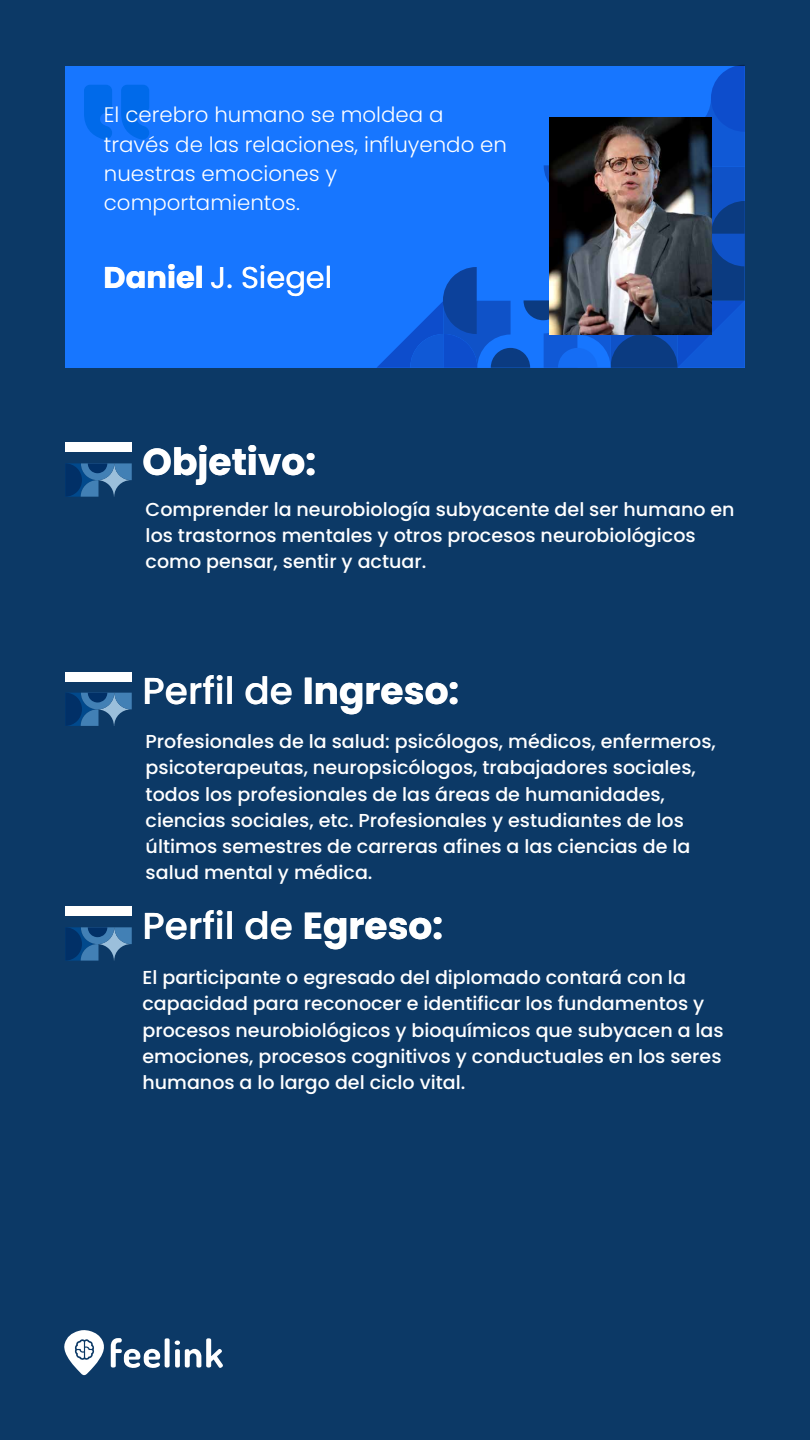
<style>
.page{position:relative;width:810px;height:1440px;background:#0c3966}
.page>*{position:absolute;margin:0;border:0;box-sizing:border-box;transform-origin:0 0}
.t1{font:500 37.5px "Poppins";color:#fff}
.t2{font:700 37.5px "Poppins";color:#fff}
.t3{font:30px "Poppins";color:#fff}
.t4{font:300 21px/29.2px "Poppins";color:#fff}
.t5{font:500 18.75px/26.2px "Poppins";color:#fff}
.s1{font-weight:700}
</style>
<div class="page">
<div style="left:65px;top:66px;width:680px;height:302px;background:#1776ff"></div>
<svg style="left:111px;top:1338px;width:112px;height:30px"></svg>
<svg style="left:64px;top:1330px;width:40px;height:45px"></svg>
<div style="left:65px;top:443px;width:67px;height:9px;background:#fff"></div>
<svg style="left:65px;top:463px;width:67px;height:34px"></svg>
<div style="left:65px;top:672px;width:67px;height:9px;background:#fff"></div>
<svg style="left:65px;top:693px;width:67px;height:33px"></svg>
<div style="left:65px;top:907px;width:67px;height:9px;background:#fff"></div>
<svg style="left:65px;top:927px;width:67px;height:34px"></svg>
<svg style="left:84px;top:85px;width:65px;height:55px"></svg>
<svg style="left:377px;top:65px;width:368px;height:303px"></svg>
<img style="left:550px;top:118px;width:161px;height:216px">
<p class="t4" style="left:104px;top:101px;width:405px">El cerebro humano se moldea a través de las relaciones, influyendo en nuestras emociones y comportamientos.</p>
<h2 class="t3" style="left:104px;top:260px;width:230px"><span class="s1">Daniel</span> J. Siegel</h2>
<h1 class="t2" style="left:143px;top:440px;width:175px">Objetivo:</h1>
<p class="t5" style="left:146px;top:496px;width:591px">Comprender la neurobiología subyacente del ser humano en los trastornos mentales y otros procesos neurobiológicos como pensar, sentir y actuar.</p>
<h1 class="t1" style="left:143px;top:669px;width:318px">Perfil de <span class="s1">Ingreso:</span></h1>
<p class="t5" style="left:146px;top:728px;width:572px">Profesionales de la salud: psicólogos, médicos, enfermeros, psicoterapeutas, neuropsicólogos, trabajadores sociales, todos los profesionales de las áreas de humanidades, ciencias sociales, etc. Profesionales y estudiantes de los últimos semestres de carreras afines a las ciencias de la salud mental y médica.</p>
<h1 class="t1" style="left:143px;top:904px;width:302px">Perfil de <span class="s1">Egreso:</span></h1>
<p class="t5" style="left:142px;top:965px;width:583px">El participante o egresado del diplomado contará con la capacidad para reconocer e identificar los fundamentos y procesos neurobiológicos y bioquímicos que subyacen a las emociones, procesos cognitivos y conductuales en los seres humanos a lo largo del ciclo vital.</p>
</div>
